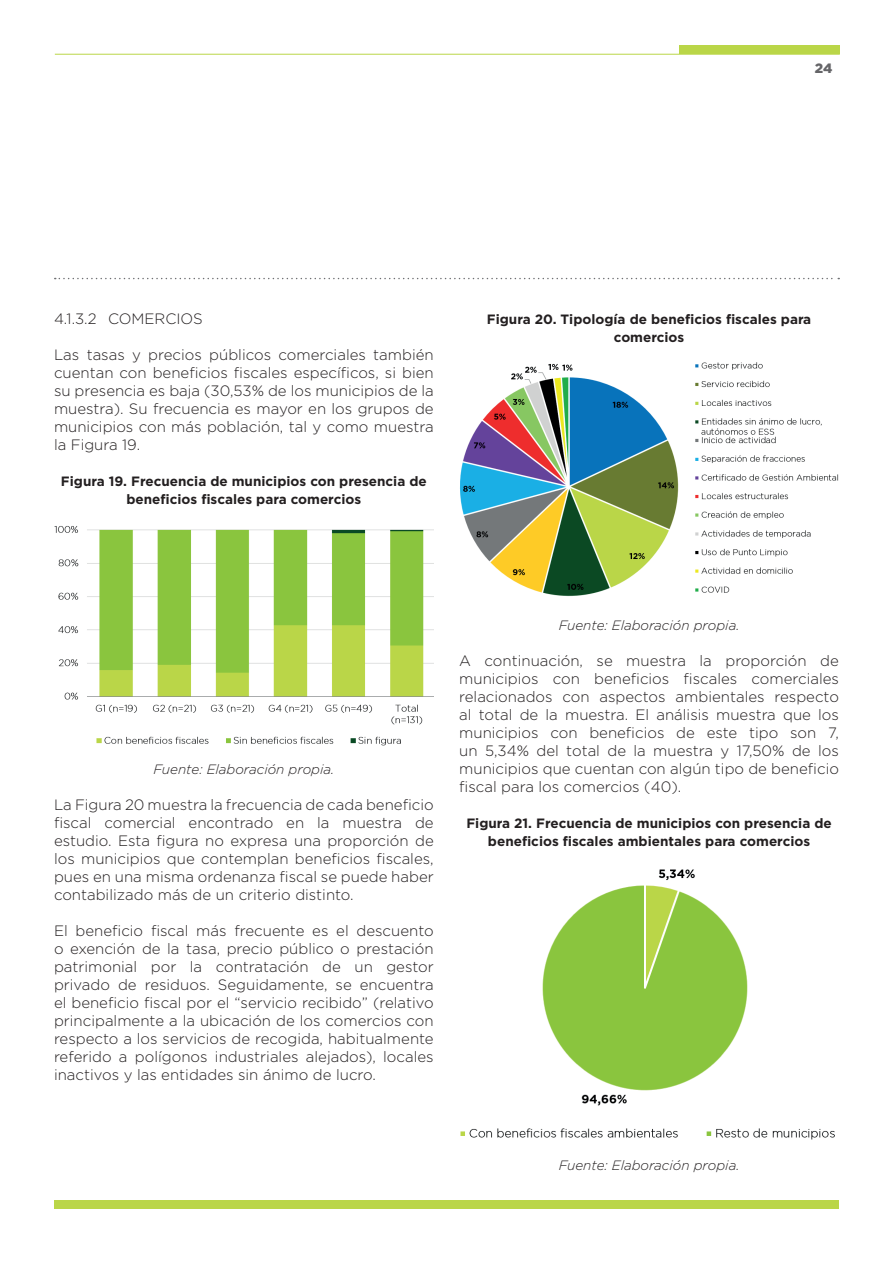
<style>
.page{position:relative;width:893px;height:1263px;background:#fff}
.page>*{position:absolute;margin:0;border:0;box-sizing:border-box;transform-origin:0 0}
.t1{font:300 15px/18px "Gotham";color:#231f20;text-align:justify}
.t2{font:700 13.5px/18px "Gotham";color:#231f20;text-align:center}
.t3{font:italic 300 13.5px "Gotham";color:#231f20}
.t4{font:900 13.5px "Gotham";color:#656568}
</style>
<div class="page">
<div style="left:679px;top:46px;width:161px;height:8px;background:#bad648"></div>
<hr style="left:55px;top:54px;width:785px;height:1px;background:#bad648">
<div style="left:55px;top:1201px;width:784px;height:8px;background:#bad648"></div>
<svg style="left:55px;top:278px;width:784px;height:1px"></svg>
<img style="left:54px;top:526px;width:380px;height:220px">
<img style="left:460px;top:362px;width:379px;height:235px">
<img style="left:460px;top:869px;width:375px;height:271px">
<p class="t4" style="left:815px;top:58px;width:19px">24</p>
<p class="t1" style="left:54px;top:309px;width:150px">4.1.3.2 COMERCIOS</p>
<p class="t1" style="left:54px;top:345px;width:381px">Las tasas y precios públicos comerciales también cuentan con beneficios fiscales específicos, si bien su presencia es baja (30,53% de los municipios de la muestra). Su frecuencia es mayor en los grupos de municipios con más población, tal y como muestra la Figura 19.</p>
<p class="t2" style="left:61px;top:472px;width:367px">Figura 19. Frecuencia de municipios con presencia de beneficios fiscales para comercios</p>
<p class="t2" style="left:487px;top:310px;width:326px">Figura 20. Tipología de beneficios fiscales para comercios</p>
<p class="t3" style="left:153px;top:761px;width:182px">Fuente: Elaboración propia.</p>
<p class="t1" style="left:54px;top:795px;width:381px">La Figura 20 muestra la frecuencia de cada beneficio fiscal comercial encontrado en la muestra de estudio. Esta figura no expresa una proporción de los municipios que contemplan beneficios fiscales, pues en una misma ordenanza fiscal se puede haber contabilizado más de un criterio distinto.</p>
<p class="t1" style="left:54px;top:921px;width:381px">El beneficio fiscal más frecuente es el descuento o exención de la tasa, precio público o prestación patrimonial por la contratación de un gestor privado de residuos. Seguidamente, se encuentra el beneficio fiscal por el “servicio recibido” (relativo principalmente a la ubicación de los comercios con respecto a los servicios de recogida, habitualmente referido a polígonos industriales alejados), locales inactivos y las entidades sin ánimo de lucro.</p>
<p class="t3" style="left:559px;top:617px;width:182px">Fuente: Elaboración propia.</p>
<p class="t1" style="left:459px;top:651px;width:381px">A continuación, se muestra la proporción de municipios con beneficios fiscales comerciales relacionados con aspectos ambientales respecto al total de la muestra. El análisis muestra que los municipios con beneficios de este tipo son 7, un 5,34% del total de la muestra y 17,50% de los municipios que cuentan con algún tipo de beneficio fiscal para los comercios (40).</p>
<p class="t2" style="left:466px;top:814px;width:367px">Figura 21. Frecuencia de municipios con presencia de beneficios fiscales ambientales para comercios</p>
<p class="t3" style="left:559px;top:1157px;width:182px">Fuente: Elaboración propia.</p>
</div>
